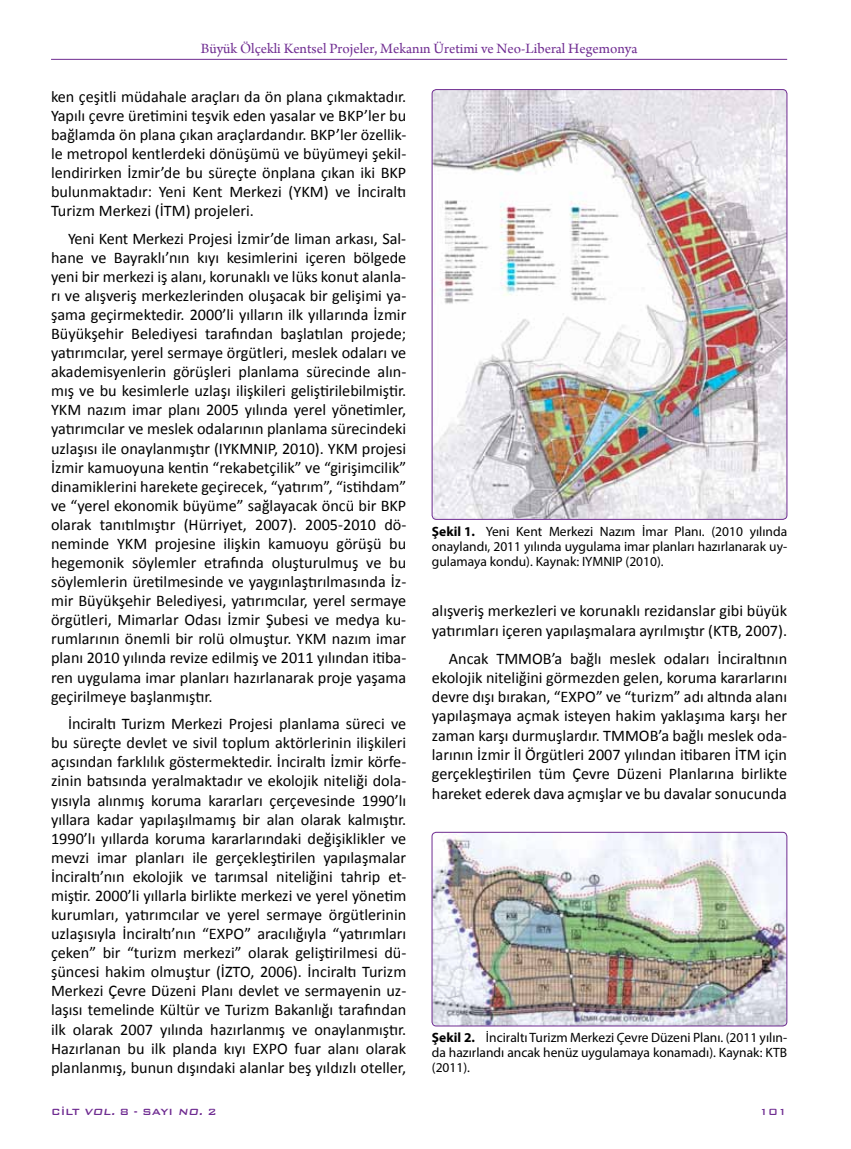
<style>
.page{position:relative;width:851px;height:1149px;background:#fff}
.page>*{position:absolute;margin:0;border:0;box-sizing:border-box;transform-origin:0 0}
.t1{font:16.2px/19px "Calibri";color:#000;text-align:justify}
.t2{font:15px "Arno Pro";color:#6f2c91}
.t3{font:13.5px/15px "Myriad Pro";color:#000;text-align:justify}
.t4{font:500 12px "Bank Gothic BT";color:#6f2c91}
.s1{font-style:italic}
.s2{font-weight:700}
</style>
<div class="page">
<hr style="left:51px;top:59px;width:736px;height:1px;background:#6f2c91">
<img style="left:432px;top:90px;width:354px;height:429px">
<div style="left:432px;top:89px;width:355px;height:430px;border:1px solid #6f2c91;border-radius:4px"></div>
<img style="left:432px;top:833px;width:354px;height:192px">
<div style="left:432px;top:831px;width:355px;height:194px;border:1px solid #6f2c91;border-radius:4px"></div>
<p class="t2" style="left:201px;top:40px;width:438px">Büyük Ölçekli Kentsel Projeler, Mekanın Üretimi ve Neo-Liberal Hegemonya</p>
<p class="t1" style="left:51px;top:86px;width:357px">ken çeşitli müdahale araçları da ön plana çıkmaktadır.<br>Yapılı çevre üretimini teşvik eden yasalar ve BKP’ler bu bağlamda ön plana çıkan araçlardandır. BKP’ler özellik&shy;le metropol kentlerdeki dönüşümü ve büyümeyi şekil&shy;lendirirken İzmir’de bu süreçte önplana çıkan iki BKP bulunmaktadır: Yeni Kent Merkezi (YKM) ve İnciraltı Turizm Merkezi (İTM) projeleri.</p>
<p class="t1" style="left:51px;top:228px;width:357px;text-indent:17px">Yeni Kent Merkezi Projesi İzmir’de liman arkası, Sal&shy;hane ve Bayraklı’nın kıyı kesimlerini içeren bölgede yeni bir merkezi iş alanı, korunaklı ve lüks konut alanla&shy;rı ve alışveriş merkezlerinden oluşacak bir gelişimi ya&shy;şama geçirmektedir. 2000’li yılların ilk yıllarında İzmir Büyükşehir Belediyesi tarafından başlatılan projede; yatırımcılar, yerel sermaye örgütleri, meslek odaları ve akademisyenlerin görüşleri planlama sürecinde alın&shy;mış ve bu kesimlerle uzlaşı ilişkileri geliştirilebilmiştir.<br>YKM nazım imar planı 2005 yılında yerel yönetimler, yatırımcılar ve meslek odalarının planlama sürecindeki uzlaşısı ile onaylanmıştır (IYKMNIP, 2010). YKM projesi İzmir kamuoyuna kentin “rekabetçilik” ve “girişimcilik” dinamiklerini harekete geçirecek, “yatırım”, “istihdam” ve “yerel ekonomik büyüme” sağlayacak öncü bir BKP olarak tanıtılmıştır (Hürriyet, 2007). 2005-2010 dö&shy;neminde YKM projesine ilişkin kamuoyu görüşü bu hegemonik söylemler etrafında oluşturulmuş ve bu söylemlerin üretilmesinde ve yaygınlaştırılmasında İz&shy;mir Büyükşehir Belediyesi, yatırımcılar, yerel sermaye örgütleri, Mimarlar Odası İzmir Şubesi ve medya ku&shy;rumlarının önemli bir rolü olmuştur. YKM nazım imar planı 2010 yılında revize edilmiş ve 2011 yılından itiba&shy;ren uygulama imar planları hazırlanarak proje yaşama geçirilmeye başlanmıştır.</p>
<p class="t1" style="left:51px;top:713px;width:357px;text-indent:17px">İnciraltı Turizm Merkezi Projesi planlama süreci ve bu süreçte devlet ve sivil toplum aktörlerinin ilişkileri açısından farklılık göstermektedir. İnciraltı İzmir körfe&shy;zinin batısında yeralmaktadır ve ekolojik niteliği dola&shy;yısıyla alınmış koruma kararları çerçevesinde 1990’lı yıllara kadar yapılaşılmamış bir alan olarak kalmıştır.<br>1990’lı yıllarda koruma kararlarındaki değişiklikler ve mevzi imar planları ile gerçekleştirilen yapılaşmalar İnciraltı’nın ekolojik ve tarımsal niteliğini tahrip et&shy;miştir. 2000’li yıllarla birlikte merkezi ve yerel yönetim kurumları, yatırımcılar ve yerel sermaye örgütlerinin uzlaşısıyla İnciraltı’nın “EXPO” aracılığıyla “yatırımları çeken” bir “turizm merkezi” olarak geliştirilmesi dü&shy;şüncesi hakim olmuştur (İZTO, 2006). İnciraltı Turizm Merkezi Çevre Düzeni Planı devlet ve sermayenin uz&shy;laşısı temelinde Kültür ve Turizm Bakanlığı tarafından ilk olarak 2007 yılında hazırlanmış ve onaylanmıştır.<br>Hazırlanan bu ilk planda kıyı EXPO fuar alanı olarak planlanmış, bunun dışındaki alanlar beş yıldızlı oteller,</p>
<p class="t4" style="left:51px;top:1104px;width:167px">CİLT <span class="s1">VOL.</span> 8 - SAYI <span class="s1">NO.</span> 2</p>
<p class="t3" style="left:432px;top:523px;width:357px"><span class="s2">Şekil 1.</span> Yeni Kent Merkezi Nazım İmar Planı. (2010 yılında onaylandı, 2011 yılında uygulama imar planları hazırlanarak uy&shy;gulamaya kondu). Kaynak: IYMNIP (2010).</p>
<p class="t1" style="left:432px;top:600px;width:357px">alışveriş merkezleri ve korunaklı rezidanslar gibi büyük yatırımları içeren yapılaşmalara ayrılmıştır (KTB, 2007).</p>
<p class="t1" style="left:432px;top:647px;width:357px;text-indent:17px">Ancak TMMOB’a bağlı meslek odaları İnciraltının ekolojik niteliğini görmezden gelen, koruma kararlarını devre dışı bırakan, “EXPO” ve “turizm” adı altında alanı yapılaşmaya açmak isteyen hakim yaklaşıma karşı her zaman karşı durmuşlardır. TMMOB’a bağlı meslek oda&shy;larının İzmir İl Örgütleri 2007 yılından itibaren İTM için gerçekleştirilen tüm Çevre Düzeni Planlarına birlikte hareket ederek dava açmışlar ve bu davalar sonucunda</p>
<p class="t3" style="left:432px;top:1029px;width:357px"><span class="s2">Şekil 2.</span> İnciraltı Turizm Merkezi Çevre Düzeni Planı. (2011 yılın&shy;da hazırlandı ancak henüz uygulamaya konamadı). Kaynak: KTB (2011).</p>
<p class="t4" style="left:759px;top:1104px;width:29px">101</p>
</div>
